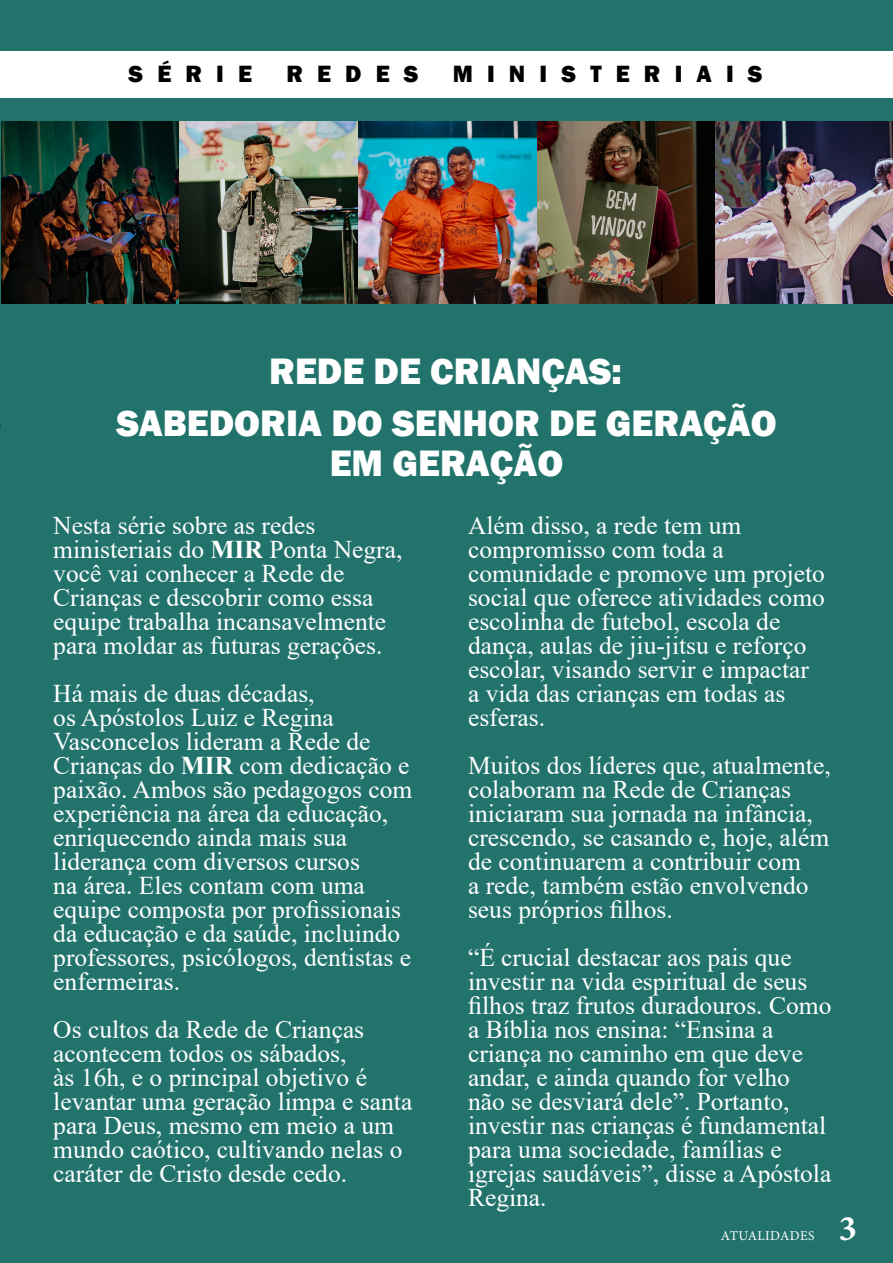
<style>
.page{position:relative;width:893px;height:1263px;background:#22736b}
.page>*{position:absolute;margin:0;border:0;box-sizing:border-box;transform-origin:0 0}
.Texto{font:800 37.8px "Franklin Gothic";color:#fff}
.t1{font:36px "Minion Variable Concept";color:#fff}
.Texto-2{font:25.5px/24px "Times New Roman";color:#fff}
.Texto-3{font:800 24.3px "Franklin Gothic";letter-spacing:.59em;color:#000}
.t2{font:13.5px "Minion Pro";letter-spacing:.03em;color:#fff}
.s1{font-weight:700}
</style>
<div class="page">
<div style="left:0;top:51px;width:893px;height:47px;background:#fff"></div>
<img style="left:2px;top:122px;width:891px;height:181px">
<p class="Texto-3" style="left:129px;top:58px;width:125px">SÉRIE</p>
<p class="Texto-3" style="left:286px;top:58px;width:134px">REDES</p>
<p class="Texto-3" style="left:453px;top:58px;width:311px">MINISTERIAIS</p>
<p class="Texto" style="left:269px;top:347px;width:354px">REDE DE CRIANÇAS:</p>
<p class="Texto" style="left:116px;top:399px;width:662px">SABEDORIA DO SENHOR DE GERAÇÃO</p>
<p class="Texto" style="left:330px;top:439px;width:235px">EM GERAÇÃO</p>
<p class="Texto-2" style="left:53px;top:512px;width:351px">Nesta série sobre as redes ministeriais do <span class="s1">MIR</span> Ponta Negra, você vai conhecer a Rede de<br>Crianças e descobrir como essa equipe trabalha incansavelmente para moldar as futuras gerações.</p>
<p class="Texto-2" style="left:53px;top:680px;width:361px">Há mais de duas décadas,<br>os Apóstolos Luiz e Regina<br>Vasconcelos lideram a Rede de<br>Crianças do <span class="s1">MIR</span> com dedicação e paixão. Ambos são pedagogos com experiência na área da educação, enriquecendo ainda mais sua liderança com diversos cursos<br>na área. Eles contam com uma equipe composta por profissionais da educação e da saúde, incluindo professores, psicólogos, dentistas e enfermeiras.</p>
<p class="Texto-2" style="left:53px;top:1016px;width:361px">Os cultos da Rede de Crianças acontecem todos os sábados,<br>às 16h, e o principal objetivo é levantar uma geração limpa e santa para Deus, mesmo em meio a um mundo caótico, cultivando nelas o caráter de Cristo desde cedo.</p>
<p class="Texto-2" style="left:468px;top:512px;width:358px">Além disso, a rede tem um compromisso com toda a comunidade e promove um projeto social que oferece atividades como escolinha de futebol, escola de dança, aulas de jiu-jitsu e reforço escolar, visando servir e impactar a vida das crianças em todas as esferas.</p>
<p class="Texto-2" style="left:468px;top:752px;width:364px">Muitos dos líderes que, atualmente, colaboram na Rede de Crianças iniciaram sua jornada na infância, crescendo, se casando e, hoje, além de continuarem a contribuir com<br>a rede, também estão envolvendo seus próprios filhos.</p>
<p class="Texto-2" style="left:468px;top:944px;width:365px">“É crucial destacar aos pais que investir na vida espiritual de seus filhos traz frutos duradouros. Como a Bíblia nos ensina: “Ensina a criança no caminho em que deve andar, e ainda quando for velho não se desviará dele”. Portanto, investir nas crianças é fundamental para uma sociedade, famílias e igrejas saudáveis”, disse a Apóstola<br>Regina.</p>
<p class="t2" style="left:721px;top:1226px;width:95px">ATUALIDADES</p>
<p class="t1" style="left:839px;top:1203px;width:20px">3</p>
</div>
